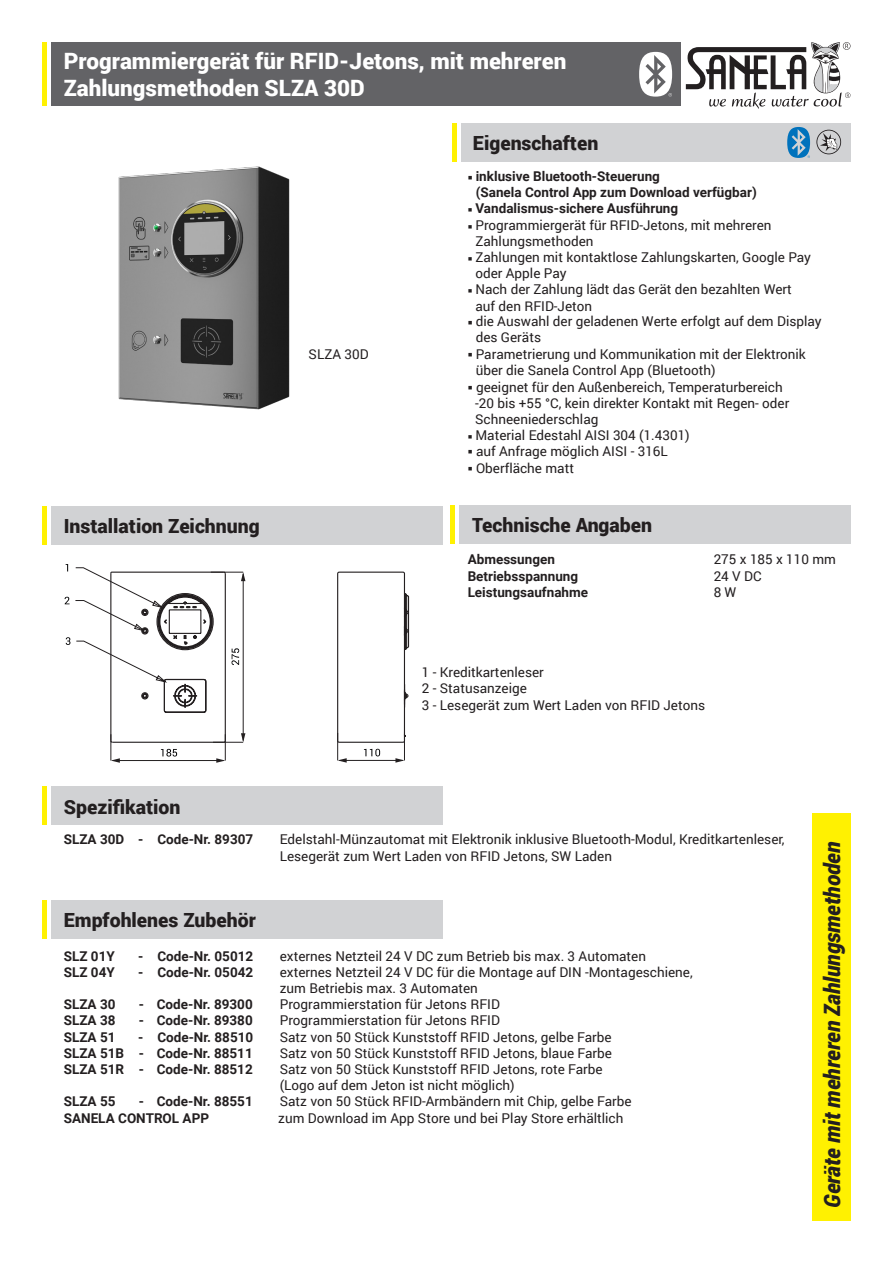
<style>
.page{position:relative;width:893px;height:1263px;background:#fff}
.page>*{position:absolute;margin:0;border:0;box-sizing:border-box;transform-origin:0 0}
.t1{font:900 22.5px "Roboto";color:#fff}
.t2{font:italic 900 22.5px "Roboto";letter-spacing:-.005em;color:#231f20;scale:.95 1}
.t3{font:900 19.5px "Roboto";color:#231f20}
.t4{font:13.5px "Roboto";color:#231f20}
.t5{font:700 13.5px "Roboto";color:#231f20}
</style>
<div class="page">
<div style="left:51px;top:43px;width:629px;height:63px;background:#636366"></div>
<div style="left:461px;top:123px;width:389px;height:39px;background:#d1d2d4"></div>
<div style="left:812px;top:813px;width:38px;height:407px;background:#fff101"></div>
<hr style="left:43px;top:43px;width:4px;height:63px;background:#fff101">
<div style="left:459px;top:506px;width:391px;height:38px;background:#d1d2d4"></div>
<hr style="left:451px;top:506px;width:4px;height:38px;background:#fff101">
<hr style="left:453px;top:123px;width:4px;height:39px;background:#fff101">
<div style="left:51px;top:506px;width:391px;height:39px;background:#d1d2d4"></div>
<hr style="left:43px;top:506px;width:4px;height:39px;background:#fff101">
<svg style="left:686px;top:42px;width:164px;height:67px"></svg>
<svg style="left:816px;top:130px;width:25px;height:24px"></svg>
<div style="left:51px;top:787px;width:391px;height:38px;background:#d1d2d4"></div>
<hr style="left:43px;top:787px;width:4px;height:38px;background:#fff101">
<div style="left:639px;top:52px;width:33px;height:45px;background:#fff;border-radius:50%"></div>
<svg style="left:645px;top:55px;width:27px;height:42px"></svg>
<svg style="left:787px;top:127px;width:23px;height:31px"></svg>
<div style="left:51px;top:901px;width:391px;height:38px;background:#d1d2d4"></div>
<hr style="left:43px;top:901px;width:4px;height:38px;background:#fff101">
<svg style="left:65px;top:564px;width:161px;height:199px"></svg>
<svg style="left:110px;top:571px;width:136px;height:172px"></svg>
<svg style="left:337px;top:571px;width:73px;height:192px"></svg>
<img style="left:118px;top:166px;width:172px;height:244px">
<p class="t1" style="left:64px;top:45px;width:504px">Programmiergerät für RFID-Jetons, mit mehreren</p>
<p class="t1" style="left:64px;top:72px;width:303px">Zahlungsmethoden SLZA 30D</p>
<p class="t3" style="left:473px;top:129px;width:127px">Eigenschaften</p>
<p class="t4" style="left:309px;top:344px;width:62px">SLZA 30D</p>
<p class="t3" style="left:64px;top:512px;width:197px">Installation Zeichnung</p>
<p class="t5" style="left:468px;top:167px;width:194px">○ inklusive Bluetooth-Steuerung</p>
<p class="t5" style="left:476px;top:183px;width:282px">(Sanela Control App zum Download verfügbar)</p>
<p class="t5" style="left:468px;top:199px;width:212px">○ Vandalismus-sichere Ausführung</p>
<p class="t4" style="left:468px;top:215px;width:305px">○ Programmiergerät für RFID-Jetons, mit mehreren</p>
<p class="t4" style="left:475px;top:232px;width:120px">Zahlungsmethoden</p>
<p class="t4" style="left:468px;top:248px;width:345px">○ Zahlungen mit kontaktlose Zahlungskarten, Google Pay</p>
<p class="t4" style="left:475px;top:264px;width:93px">oder Apple Pay</p>
<p class="t4" style="left:468px;top:280px;width:326px">○ Nach der Zahlung lädt das Gerät den bezahlten Wert</p>
<p class="t4" style="left:475px;top:296px;width:118px">auf den RFID-Jeton</p>
<p class="t4" style="left:468px;top:312px;width:355px">○ die Auswahl der geladenen Werte erfolgt auf dem Display</p>
<p class="t4" style="left:476px;top:328px;width:67px">des Geräts</p>
<p class="t4" style="left:468px;top:345px;width:340px">○ Parametrierung und Kommunikation mit der Elektronik</p>
<p class="t4" style="left:476px;top:361px;width:241px">über die Sanela Control App (Bluetooth)</p>
<p class="t4" style="left:468px;top:377px;width:317px">○ geeignet für den Außenbereich, Temperaturbereich</p>
<p class="t4" style="left:475px;top:394px;width:316px">-20 bis +55 °C, kein direkter Kontakt mit Regen- oder</p>
<p class="t4" style="left:475px;top:410px;width:125px">Schneeniederschlag</p>
<p class="t4" style="left:468px;top:426px;width:224px">○ Material Edestahl AISI 304 (1.4301)</p>
<p class="t4" style="left:468px;top:442px;width:202px">○ auf Anfrage möglich AISI - 316L</p>
<p class="t4" style="left:468px;top:458px;width:108px">○ Oberfläche matt</p>
<p class="t3" style="left:472px;top:512px;width:182px">Technische Angaben</p>
<p class="t5" style="left:468px;top:550px;width:89px">Abmessungen</p>
<p class="t4" style="left:714px;top:550px;width:124px">275 x 185 x 110 mm</p>
<p class="t5" style="left:468px;top:566px;width:112px">Betriebsspannung</p>
<p class="t4" style="left:714px;top:566px;width:49px">24 V DC</p>
<p class="t5" style="left:468px;top:582px;width:122px">Leistungsaufnahme</p>
<p class="t4" style="left:714px;top:582px;width:24px">8 W</p>
<p class="t4" style="left:422px;top:663px;width:124px">1 - Kreditkartenleser</p>
<p class="t4" style="left:422px;top:679px;width:107px">2 - Statusanzeige</p>
<p class="t4" style="left:422px;top:695px;width:285px">3 - Lesegerät zum Wert Laden von RFID Jetons</p>
<p class="t3" style="left:64px;top:793px;width:118px">Spezifikation</p>
<p class="t5" style="left:64px;top:830px;width:191px">SLZA 30D - Code-Nr. 89307</p>
<p class="t4" style="left:280px;top:830px;width:506px">Edelstahl-Münzautomat mit Elektronik inklusive Bluetooth-Modul, Kreditkartenleser,</p>
<p class="t4" style="left:280px;top:846px;width:334px">Lesegerät zum Wert Laden von RFID Jetons, SW Laden</p>
<p class="t3" style="left:64px;top:907px;width:194px">Empfohlenes Zubehör</p>
<p class="t5" style="left:64px;top:946px;width:53px">SLZ 01Y</p>
<p class="t5" style="left:138px;top:946px;width:117px">- Code-Nr. 05012</p>
<p class="t4" style="left:280px;top:946px;width:368px">externes Netzteil 24 V DC zum Betrieb bis max. 3 Automaten</p>
<p class="t5" style="left:64px;top:962px;width:53px">SLZ 04Y</p>
<p class="t5" style="left:138px;top:962px;width:117px">- Code-Nr. 05042</p>
<p class="t4" style="left:280px;top:962px;width:414px">externes Netzteil 24 V DC für die Montage auf DIN -Montageschiene,</p>
<p class="t4" style="left:280px;top:979px;width:200px">zum Betriebis max. 3 Automaten</p>
<p class="t5" style="left:64px;top:995px;width:53px">SLZA 30</p>
<p class="t5" style="left:139px;top:995px;width:115px">- Code-Nr. 89300</p>
<p class="t4" style="left:280px;top:995px;width:222px">Programmierstation für Jetons RFID</p>
<p class="t5" style="left:64px;top:1011px;width:53px">SLZA 38</p>
<p class="t5" style="left:139px;top:1011px;width:115px">- Code-Nr. 89380</p>
<p class="t4" style="left:280px;top:1011px;width:222px">Programmierstation für Jetons RFID</p>
<p class="t5" style="left:64px;top:1027px;width:53px">SLZA 51</p>
<p class="t5" style="left:138px;top:1027px;width:117px">- Code-Nr. 88510</p>
<p class="t4" style="left:280px;top:1027px;width:333px">Satz von 50 Stück Kunststoff RFID Jetons, gelbe Farbe</p>
<p class="t5" style="left:64px;top:1043px;width:190px">SLZA 51B - Code-Nr. 88511</p>
<p class="t4" style="left:280px;top:1043px;width:334px">Satz von 50 Stück Kunststoff RFID Jetons, blaue Farbe</p>
<p class="t5" style="left:64px;top:1060px;width:190px">SLZA 51R - Code-Nr. 88512</p>
<p class="t4" style="left:280px;top:1060px;width:324px">Satz von 50 Stück Kunststoff RFID Jetons, rote Farbe</p>
<p class="t4" style="left:280px;top:1076px;width:236px">(Logo auf dem Jeton ist nicht möglich)</p>
<p class="t5" style="left:64px;top:1092px;width:53px">SLZA 55</p>
<p class="t5" style="left:139px;top:1092px;width:115px">- Code-Nr. 88551</p>
<p class="t4" style="left:280px;top:1092px;width:353px">Satz von 50 Stück RFID-Armbändern mit Chip, gelbe Farbe</p>
<p class="t5" style="left:64px;top:1108px;width:147px">SANELA CONTROL APP</p>
<p class="t4" style="left:278px;top:1108px;width:347px">zum Download im App Store und bei Play Store erhältlich</p>
<p class="t2" style="left:816px;top:1208px;width:387px;rotate:-90deg">Geräte mit mehreren Zahlungsmethoden</p>
</div>
